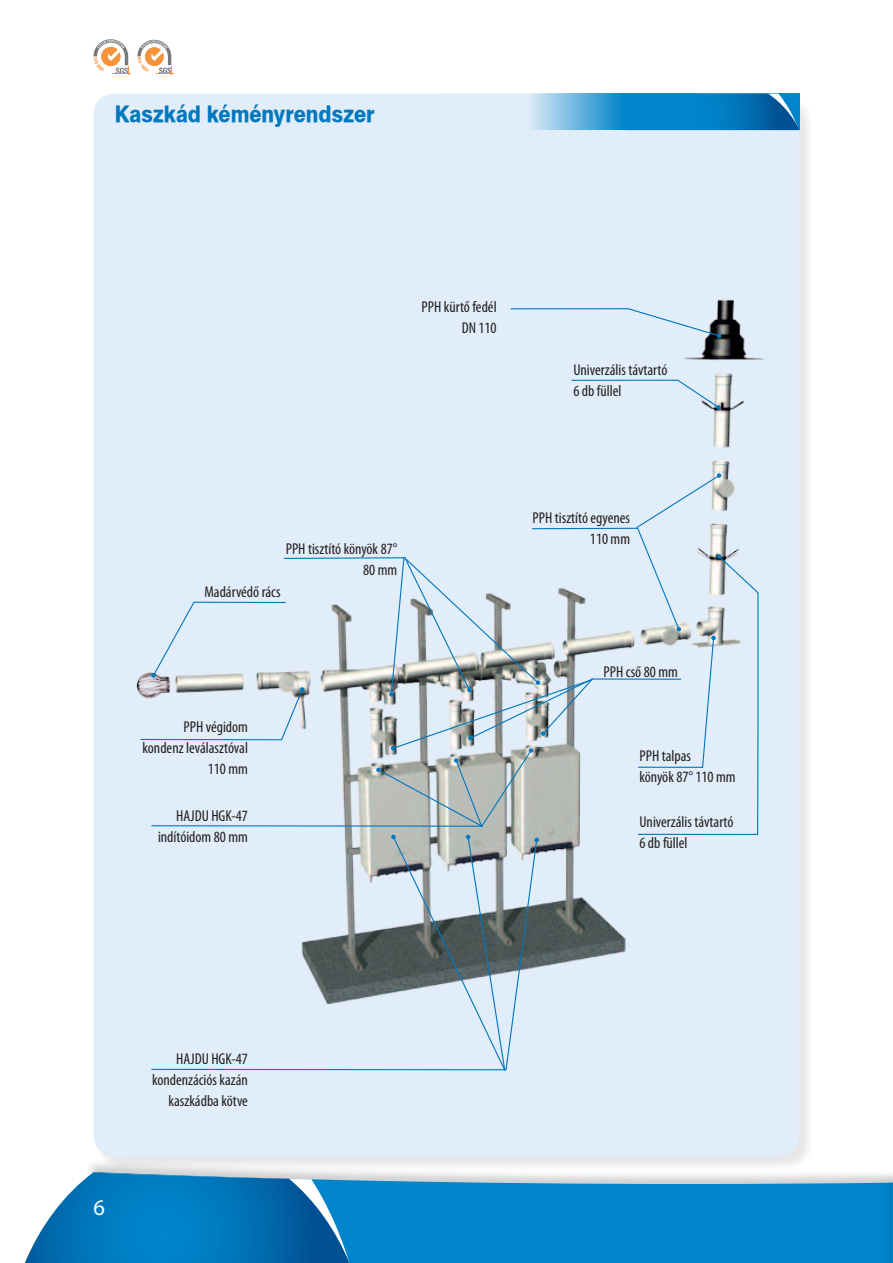
<style>
.page{position:relative;width:893px;height:1263px;background:#fff}
.page>*{position:absolute;margin:0;border:0;box-sizing:border-box;transform-origin:0 0}
.t1{font:22.5px "Swiss 721 Hv PFL";color:#0078c0;scale:.9 1}
.t2{font:22.5px "Myriad Pro";color:#fff}
.t3{font:condensed 15.75px/21px "Myriad Pro";color:#231f20;text-align:right}
</style>
<div class="page">
<div style="left:93px;top:93px;width:722px;height:1079px;background:#000;opacity:.1"></div>
<div style="left:94px;top:94px;width:705px;height:1063px;background:#e1edf8;border-radius:21px"></div>
<svg style="left:697px;top:94px;width:102px;height:36px;background:#0875b7"></svg>
<svg style="left:531px;top:94px;width:166px;height:36px;background:#3ca0d6"></svg>
<img style="left:94px;top:299px;width:705px;height:858px">
<svg style="left:510px;top:308px;width:211px;height:30px"></svg>
<svg style="left:570px;top:379px;width:151px;height:31px"></svg>
<svg style="left:140px;top:473px;width:619px;height:599px"></svg>
<div style="left:85px;top:1158px;width:808px;height:105px;background:#000;opacity:.2"></div>
<svg style="left:353px;top:1172px;width:531px;height:91px;background:#1b8fcd"></svg>
<svg style="left:25px;top:1171px;width:328px;height:92px;background:#2687c1"></svg>
<div style="left:884px;top:1158px;width:9px;height:105px;background:#000;opacity:.2"></div>
<svg style="left:892px;top:1172px;width:1px;height:91px"></svg>
<svg style="left:137px;top:40px;width:36px;height:35px"></svg>
<svg style="left:94px;top:39px;width:36px;height:36px"></svg>
<h1 class="t1" style="left:115px;top:99px;width:290px">Kaszkád kéményrendszer</h1>
<p class="t3" style="left:422px;top:296px;width:77px">PPH kürtő fedél<br>DN 110</p>
<p class="t3" style="left:573px;top:359px;width:96px;text-align:left">Univerzális távtartó<br>6 db füllel</p>
<p class="t3" style="left:286px;top:538px;width:113px">PPH tisztító könyök 87°<br>80 mm</p>
<p class="t3" style="left:204px;top:581px;width:78px">Madárvédő rács</p>
<p class="t3" style="left:143px;top:716px;width:107px">PPH végidom kondenz leválasztóval<br>110 mm</p>
<p class="t3" style="left:158px;top:805px;width:91px">HAJDU HGK-47 indítóidom 80 mm</p>
<p class="t3" style="left:532px;top:507px;width:99px">PPH tisztító egyenes<br>110 mm</p>
<p class="t3" style="left:604px;top:661px;width:76px">PPH cső 80 mm</p>
<p class="t3" style="left:639px;top:745px;width:98px;text-align:left">PPH talpas<br>könyök 87° 110 mm</p>
<p class="t3" style="left:639px;top:811px;width:96px;text-align:left">Univerzális távtartó<br>6 db füllel</p>
<h1 class="t2" style="left:94px;top:1193px;width:13px">6</h1>
<p class="t3" style="left:152px;top:1048px;width:97px">HAJDU HGK-47 kondenzációs kazán kaszkádba kötve</p>
</div>
